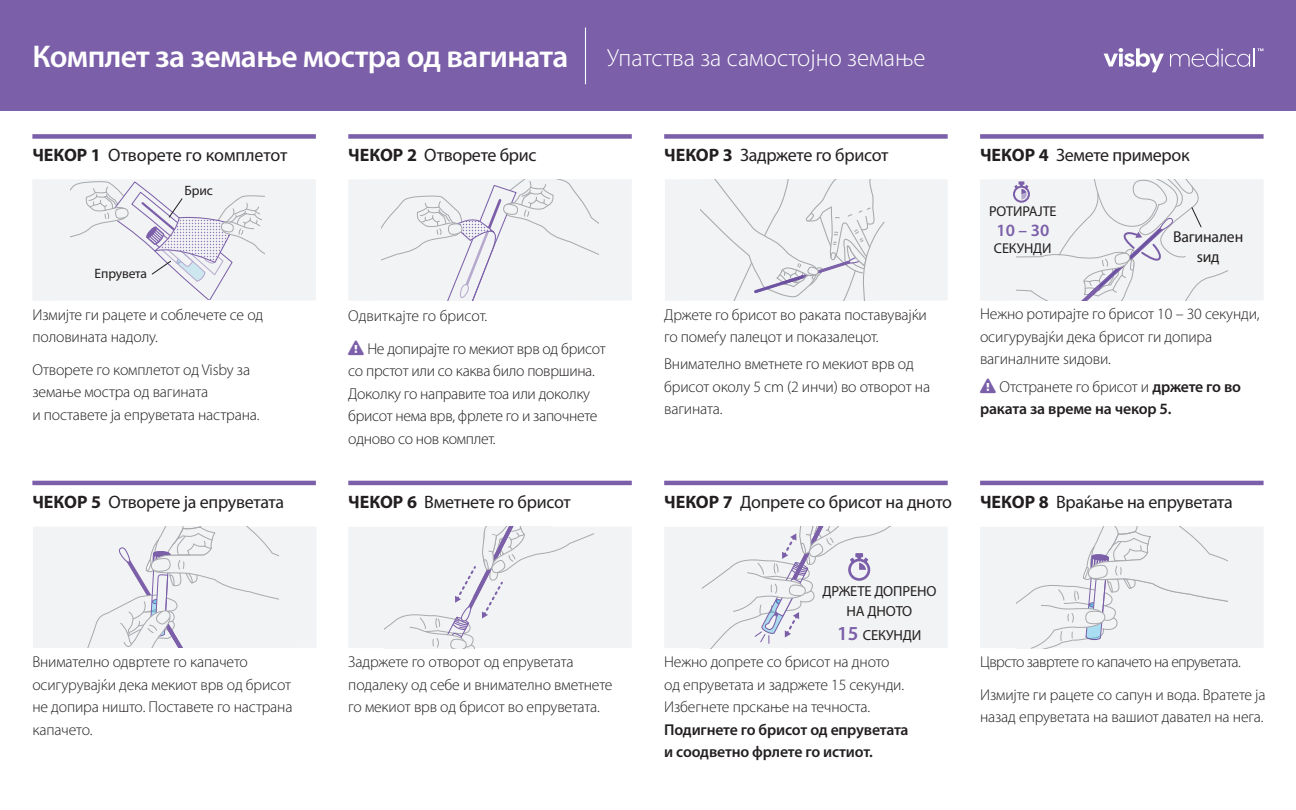
<style>
.page{position:relative;width:1296px;height:810px;background:#fff}
.page>*{position:absolute;margin:0;border:0;box-sizing:border-box;transform-origin:0 0}
.t1{font:600 31.5px "Myriad Pro";letter-spacing:-.02em;color:#fff}
.t2{font:18px "Myriad Pro";letter-spacing:-.015em;color:#231f20}
.t3{font:600 17.32px "Myriad Pro";color:#7b5fa9}
.t4{font:300 15.75px/22.5px "Myriad Pro";letter-spacing:-.01em;color:#231f20}
.t5{font:600 15.75px/22.5px "Myriad Pro";letter-spacing:-.01em;color:#231f20}
.t6{font:300 15.75px/32.6px "Myriad Pro";letter-spacing:-.035em;color:#231f20}
.t7{font:15.75px/20.2px "Myriad Pro";letter-spacing:-.01em;color:#231f20;text-align:center}
.t8{font:14.62px/19.8px "Myriad Pro";letter-spacing:-.01em;color:#231f20;text-align:center}
.t9{font:14.17px "Myriad Pro";letter-spacing:-.01em;color:#231f20}
.t10{font:13.5px "Myriad Pro";letter-spacing:-.01em;color:#231f20}
.s1{font-weight:300;font-size:24.75px}
.s2{font-weight:700}
.s3{color:#7b5fa9}
.s4{font-weight:300}
.s5{font-weight:600;font-size:19.8px;color:#7b5fa9}
</style>
<div class="page">
<div style="left:0;top:0;width:1296px;height:111px;background:#7b5fa9"></div>
<div style="left:32px;top:179px;width:284px;height:122px;background:#f2f3f4"></div>
<div style="left:348px;top:179px;width:284px;height:122px;background:#f2f3f4"></div>
<div style="left:348px;top:527px;width:284px;height:121px;background:#f2f3f4"></div>
<div style="left:33px;top:527px;width:284px;height:121px;background:#f2f3f4"></div>
<div style="left:665px;top:179px;width:283px;height:122px;background:#f2f3f4"></div>
<div style="left:664px;top:527px;width:284px;height:121px;background:#f2f3f4"></div>
<div style="left:980px;top:179px;width:284px;height:122px;background:#f2f3f4"></div>
<div style="left:980px;top:527px;width:284px;height:121px;background:#f2f3f4"></div>
<svg style="left:87px;top:527px;width:192px;height:121px"></svg>
<svg style="left:382px;top:179px;width:217px;height:122px"></svg>
<svg style="left:384px;top:527px;width:210px;height:122px"></svg>
<svg style="left:700px;top:179px;width:185px;height:122px"></svg>
<svg style="left:1016px;top:527px;width:211px;height:122px"></svg>
<svg style="left:701px;top:527px;width:189px;height:121px"></svg>
<svg style="left:1013px;top:179px;width:214px;height:122px"></svg>
<svg style="left:1104px;top:48px;width:60px;height:24px"></svg>
<svg style="left:1170px;top:48px;width:93px;height:19px"></svg>
<hr style="left:585px;top:28px;width:1px;height:56px;background:#fff">
<div style="left:32px;top:134px;width:284px;height:5px;background:#7b5fa9"></div>
<div style="left:348px;top:134px;width:284px;height:5px;background:#7b5fa9"></div>
<div style="left:664px;top:134px;width:284px;height:5px;background:#7b5fa9"></div>
<div style="left:980px;top:134px;width:284px;height:5px;background:#7b5fa9"></div>
<hr style="left:980px;top:481px;width:284px;height:4px;background:#7b5fa9">
<hr style="left:664px;top:481px;width:284px;height:4px;background:#7b5fa9">
<hr style="left:348px;top:481px;width:284px;height:4px;background:#7b5fa9">
<hr style="left:32px;top:481px;width:284px;height:4px;background:#7b5fa9">
<svg style="left:71px;top:181px;width:193px;height:119px"></svg>
<h1 class="t1" style="left:32px;top:37px;width:895px">Комплет за земање мостра од вагината <span class="s1">Упатства за самостојно земање</span></h1>
<p class="t2" style="left:32px;top:143px;width:257px"><span class="s2">ЧЕКОР 1</span> Отворете го комплетот</p>
<p class="t10" style="left:95px;top:265px;width:54px">Епрувета</p>
<p class="t10" style="left:185px;top:182px;width:30px">Брис</p>
<p class="t4" style="left:32px;top:303px;width:232px">Измијте ги рацете и соблечете се од половината надолу.</p>
<p class="t4" style="left:32px;top:358px;width:229px">Отворете го комплетот од Visby за земање мостра од вагината<br>и поставете ја епруветата настрана.</p>
<p class="t2" style="left:32px;top:491px;width:253px"><span class="s2">ЧЕКОР 5</span> Отворете ја епруветата</p>
<p class="t2" style="left:348px;top:143px;width:190px"><span class="s2">ЧЕКОР 2</span> Отворете брис</p>
<p class="t2" style="left:664px;top:143px;width:226px"><span class="s2">ЧЕКОР 3</span> Задржете го брисот</p>
<p class="t2" style="left:980px;top:143px;width:211px"><span class="s2">ЧЕКОР 4</span> Земете примерок</p>
<p class="t9" style="left:989px;top:203px;width:69px">РОТИРАЈТЕ</p>
<p class="t3" style="left:997px;top:219px;width:54px">10 – 30</p>
<p class="t9" style="left:994px;top:239px;width:59px">СЕКУНДИ</p>
<p class="t7" style="left:1173px;top:226px;width:72px">Вагинален ѕид</p>
<p class="t4" style="left:348px;top:304px;width:141px">Одвиткајте го брисот.</p>
<p class="t4" style="left:348px;top:337px;width:259px"><span class="s3">❑</span> Не допирајте го мекиот врв од брисот со прстот или со каква било површина.<br>Доколку го направите тоа или доколку брисот нема врв, фрлете го и започнете одново со нов комплет.</p>
<p class="t4" style="left:664px;top:303px;width:264px">Држете го брисот во раката поставувајќи го помеѓу палецот и показалецот.</p>
<p class="t4" style="left:664px;top:353px;width:267px">Внимателно вметнете го мекиот врв од брисот околу 5 cm (2 инчи) во отворот на вагината.</p>
<p class="t4" style="left:980px;top:303px;width:281px">Нежно ротирајте го брисот 10 – 30 секунди, осигурувајќи дека брисот ги допира вагиналните ѕидови.</p>
<p class="t5" style="left:980px;top:375px;width:263px"><span class="s3">❑</span> <span class="s4">Отстранете го брисот и</span> држете го во раката за време на чекор 5.</p>
<p class="t2" style="left:348px;top:491px;width:224px"><span class="s2">ЧЕКОР 6</span> Вметнете го брисот</p>
<p class="t2" style="left:664px;top:491px;width:289px"><span class="s2">ЧЕКОР 7</span> Допрете со брисот на дното</p>
<p class="t2" style="left:980px;top:491px;width:254px"><span class="s2">ЧЕКОР 8</span> Враќање на епруветата</p>
<p class="t4" style="left:32px;top:651px;width:262px">Внимателно одвртете го капачето осигурувајќи дека мекиот врв од брисот не допира ништо. Поставете го настрана капачето.</p>
<p class="t8" style="left:822px;top:581px;width:116px">ДРЖЕТЕ ДОПРЕНО<br>НА ДНОТО</p>
<p class="t8" style="left:837px;top:625px;width:86px"><span class="s5">15</span> СЕКУНДИ</p>
<p class="t4" style="left:348px;top:651px;width:266px">Задржете го отворот од епруветата подалеку од себе и внимателно вметнете го мекиот врв од брисот во епруветата.</p>
<p class="t4" style="left:664px;top:651px;width:241px">Нежно допрете со брисот на дното од епруветата и задржете 15 секунди.<br>Избегнете прскање на течноста.</p>
<p class="t5" style="left:664px;top:718px;width:246px">Подигнете го брисот од епруветата и соодветно фрлете го истиот.</p>
<p class="t6" style="left:980px;top:646px;width:287px">Цврсто завртете го капачето на епруветата.<br>Измијте ги рацете со сапун и вода. Вратете ја</p>
<p class="t4" style="left:980px;top:706px;width:285px">назад епруветата на вашиот давател на нега.</p>
</div>
